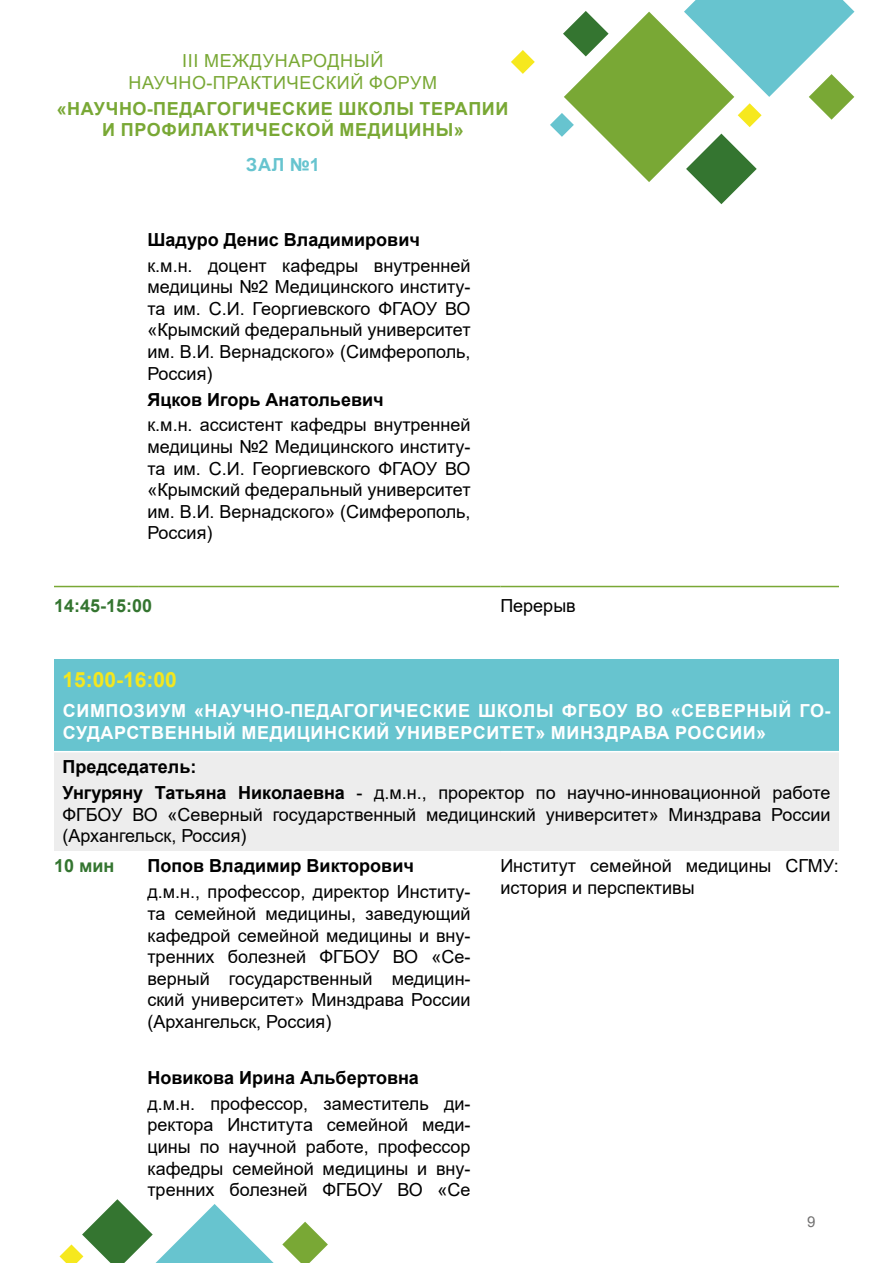
<style>
.page{position:relative;width:893px;height:1263px;background:#fff}
.page>*{position:absolute;margin:0;border:0;box-sizing:border-box;transform-origin:0 0}
.t1{font:700 21px "Arial";color:#f4e71f}
.t2{font:18px/21.6px "Arial";color:#000;text-align:justify}
.t3{font:700 18px/21.6px "Arial";letter-spacing:.035em;color:#fff}
.t4{font:700 18px "Arial";color:#000}
.t5{font:700 18px/21.6px "Arial";letter-spacing:.035em;color:#79a835;text-align:center}
.t6{font:18px/21.6px "Arial";letter-spacing:.035em;color:#79a835;text-align:center}
.t7{font:700 18px "Arial";color:#347530}
.t8{font:700 18px "Arial";color:#67c4cf}
.t9{font:15px "Arial";color:#706f6f}
.s1{font-weight:700}
</style>
<div class="page">
<svg style="left:511px;top:50px;width:24px;height:24px"></svg>
<svg style="left:550px;top:0;width:304px;height:204px"></svg>
<svg style="left:60px;top:1199px;width:268px;height:64px"></svg>
<div style="left:54px;top:659px;width:785px;height:93px;background:#67c4cf"></div>
<div style="left:54px;top:752px;width:785px;height:99px;background:#ededed"></div>
<hr style="left:54px;top:586px;width:85px;height:1px;background:#79a835">
<hr style="left:139px;top:586px;width:361px;height:1px;background:#79a835">
<hr style="left:500px;top:586px;width:339px;height:1px;background:#79a835">
<hr style="left:54px;top:751px;width:85px;height:1px;background:#fff">
<hr style="left:139px;top:751px;width:361px;height:1px;background:#fff">
<hr style="left:500px;top:751px;width:339px;height:1px;background:#fff">
<p class="t6" style="left:128px;top:50px;width:310px">III МЕЖДУНАРОДНЫЙ<br>НАУЧНО-ПРАКТИЧЕСКИЙ ФОРУМ</p>
<p class="t5" style="left:57px;top:98px;width:453px">«НАУЧНО-ПЕДАГОГИЧЕСКИЕ ШКОЛЫ ТЕРАПИИ<br>И ПРОФИЛАКТИЧЕСКОЙ МЕДИЦИНЫ»</p>
<p class="t8" style="left:246px;top:152px;width:75px">ЗАЛ №1</p>
<p class="t4" style="left:147px;top:227px;width:274px">Шадуро Денис Владимирович</p>
<p class="t2" style="left:147px;top:254px;width:325px">к.м.н. доцент кафедры внутренней медицины №2 Медицинского институ&shy;та им. С.И. Георгиевского ФГАОУ ВО «Крымский федеральный университет им. В.И. Вернадского» (Симферополь, Россия)</p>
<p class="t4" style="left:147px;top:386px;width:238px">Яцков Игорь Анатольевич</p>
<p class="t2" style="left:147px;top:414px;width:325px">к.м.н. ассистент кафедры внутренней медицины №2 Медицинского институ&shy;та им. С.И. Георгиевского ФГАОУ ВО «Крымский федеральный университет им. В.И. Вернадского» (Симферополь, Россия)</p>
<p class="t7" style="left:54px;top:593px;width:100px">14:45-15:00</p>
<p class="t2" style="left:500px;top:595px;width:77px">Перерыв</p>
<p class="t1" style="left:63px;top:665px;width:116px">15:00-16:00</p>
<p class="t3" style="left:63px;top:700px;width:769px">СИМПОЗИУМ «НАУЧНО-ПЕДАГОГИЧЕСКИЕ ШКОЛЫ ФГБОУ ВО «СЕВЕРНЫЙ ГО-<br>СУДАРСТВЕННЫЙ МЕДИЦИНСКИЙ УНИВЕРСИТЕТ» МИНЗДРАВА РОССИИ»</p>
<p class="t2" style="left:62px;top:754px;width:769px;line-height:25.8px"><span class="s1">Председатель:<br>Унгуряну Татьяна Николаевна</span> - д.м.н., проректор по научно-инновационной работе</p>
<p class="t2" style="left:62px;top:803px;width:769px">ФГБОУ ВО «Северный государственный медицинский университет» Минздрава России (Архангельск, Россия)</p>
<p class="t7" style="left:54px;top:853px;width:62px">10 мин</p>
<p class="t4" style="left:147px;top:853px;width:268px">Попов Владимир Викторович</p>
<p class="t2" style="left:147px;top:881px;width:325px">д.м.н., профессор, директор Институ&shy;та семейной медицины, заведующий кафедрой семейной медицины и вну&shy;тренних болезней ФГБОУ ВО «Се&shy;верный государственный медицин&shy;ский университет» Минздрава России (Архангельск, Россия)</p>
<p class="t2" style="left:500px;top:855px;width:340px">Институт семейной медицины СГМУ: история и перспективы</p>
<p class="t4" style="left:147px;top:1065px;width:273px">Новикова Ирина Альбертовна</p>
<p class="t2" style="left:147px;top:1092px;width:325px">д.м.н. профессор, заместитель ди&shy;ректора Института семейной меди&shy;цины по научной работе, профессор кафедры семейной медицины и вну&shy;тренних болезней ФГБОУ ВО «Се</p>
<p class="t9" style="left:807px;top:1211px;width:10px">9</p>
</div>
